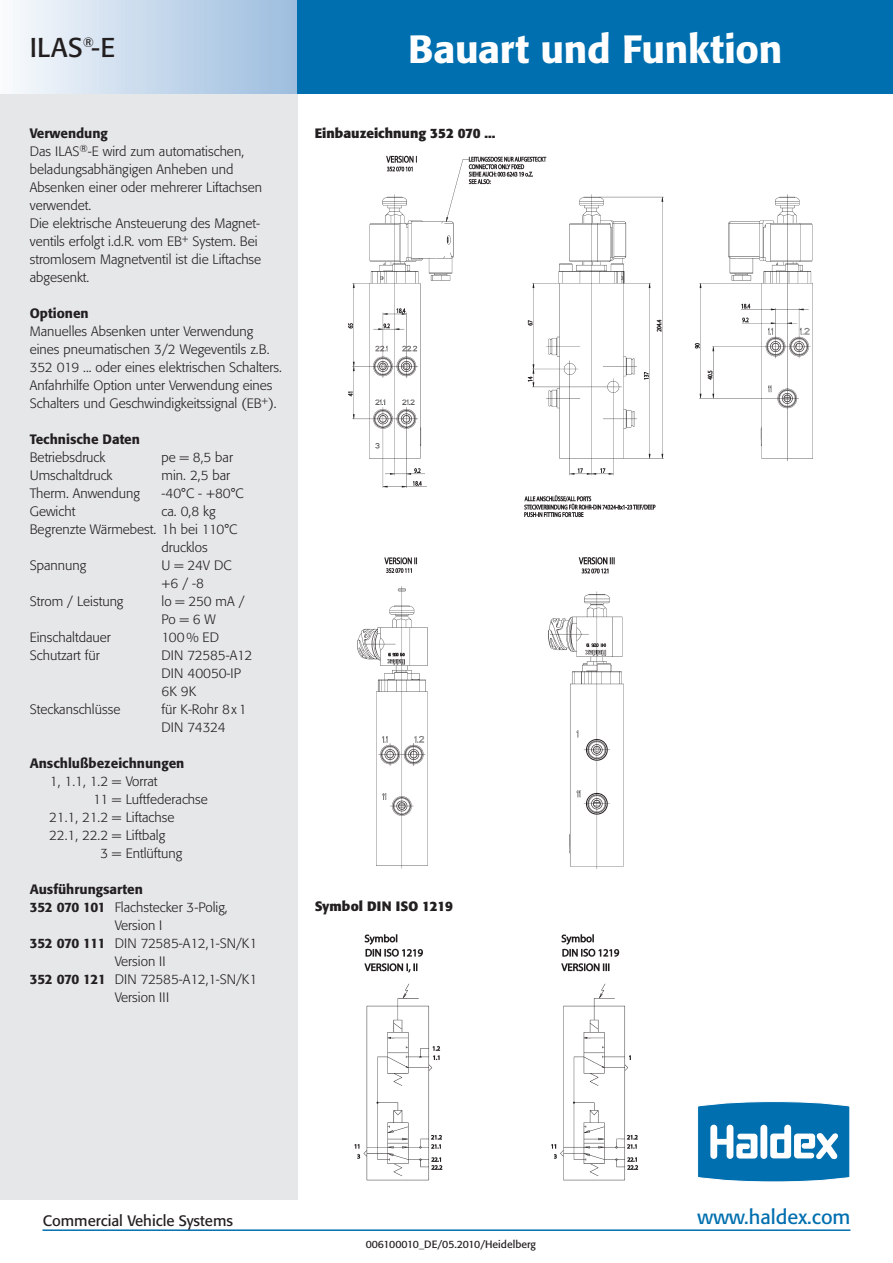
<style>
.page{position:relative;width:893px;height:1263px;background:#fff}
.page>*{position:absolute;margin:0;border:0;box-sizing:border-box;transform-origin:0 0}
.t1{font:500 39px "Formata";letter-spacing:-.01em;color:#fff}
.t2{font:27px "Formata";color:#231f20}
.t3{font:19.95px "Formata";color:#006faf}
.t4{font:15px "Formata";color:#231f20}
.GT{font:300 13.5px/18px "Formata";color:#231f20}
.GT-2{font:500 13.5px "Formata";color:#231f20}
.Kasten{font:700 13.5px "Formata";color:#231f20}
.t5{font:10.5px "Formata";color:#231f20}
.s1{font-weight:500}
</style>
<div class="page">
<div style="left:0;top:0;width:298px;height:1199px;background:#e6e7e9"></div>
<svg style="left:0;top:0;width:298px;height:94px"></svg>
<div style="left:298px;top:0;width:595px;height:94px;background:#006faf"></div>
<hr style="left:43px;top:1229px;width:807px;height:2px;background:#006faf">
<svg style="left:698px;top:1101px;width:152px;height:81px"></svg>
<img style="left:348px;top:155px;width:464px;height:363px">
<img style="left:551px;top:934px;width:88px;height:246px">
<img style="left:354px;top:934px;width:89px;height:246px">
<img style="left:357px;top:557px;width:71px;height:311px">
<img style="left:548px;top:557px;width:76px;height:311px">
<p class="t2" style="left:30px;top:32px;width:87px">ILAS<sup>®</sup>-E</p>
<p class="t1" style="left:408px;top:25px;width:376px">Bauart und Funktion</p>
<p class="GT-2" style="left:30px;top:125px;width:80px">Verwendung</p>
<p class="GT" style="left:30px;top:143px;width:216px">Das ILAS<sup>®</sup>-E wird zum automatischen,</p>
<p class="GT" style="left:30px;top:161px;width:205px">beladungsabhängigen Anheben und</p>
<p class="GT" style="left:30px;top:179px;width:234px">Absenken einer oder mehrerer Liftachsen</p>
<p class="GT" style="left:30px;top:197px;width:63px">verwendet.</p>
<p class="GT" style="left:30px;top:215px;width:232px">Die elektrische Ansteuerung des Magnet-</p>
<p class="GT" style="left:30px;top:233px;width:233px">ventils erfolgt i.d.R. vom EB<sup>+</sup> System. Bei stromlosem Magnetventil ist die Liftachse abgesenkt.</p>
<p class="GT-2" style="left:30px;top:305px;width:61px">Optionen</p>
<p class="GT" style="left:30px;top:323px;width:254px">Manuelles Absenken unter Verwendung eines pneumatischen 3/2 Wegeventils z.B.<br>352 019 ... oder eines elektrischen Schalters.<br>Anfahrhilfe Option unter Verwendung eines Schalters und Geschwindigkeitssignal (EB<sup>+</sup>).</p>
<p class="GT-2" style="left:30px;top:431px;width:112px">Technische Daten</p>
<p class="GT" style="left:30px;top:449px;width:77px">Betriebsdruck</p>
<p class="GT" style="left:162px;top:449px;width:73px">pe = 8,5 bar</p>
<p class="GT" style="left:30px;top:467px;width:84px">Umschaltdruck</p>
<p class="GT" style="left:162px;top:467px;width:70px">min. 2,5 bar</p>
<p class="GT" style="left:30px;top:485px;width:112px">Therm. Anwendung</p>
<p class="GT" style="left:162px;top:485px;width:84px">-40°C - +80°C</p>
<p class="GT" style="left:30px;top:503px;width:47px">Gewicht</p>
<p class="GT" style="left:162px;top:503px;width:56px">ca. 0,8 kg</p>
<p class="GT" style="left:30px;top:521px;width:209px">Begrenzte Wärmebest. 1h bei 110°C</p>
<p class="GT" style="left:162px;top:539px;width:48px">drucklos</p>
<p class="GT" style="left:30px;top:557px;width:58px">Spannung</p>
<p class="GT" style="left:162px;top:557px;width:72px">U = 24V DC +6 / -8</p>
<p class="GT" style="left:30px;top:593px;width:95px">Strom / Leistung</p>
<p class="GT" style="left:162px;top:593px;width:84px">lo = 250 mA /<br>Po = 6 W</p>
<p class="GT" style="left:30px;top:629px;width:83px">Einschaltdauer</p>
<p class="GT" style="left:162px;top:629px;width:59px">100% ED</p>
<p class="GT" style="left:30px;top:647px;width:72px">Schutzart für</p>
<p class="GT" style="left:162px;top:647px;width:92px">DIN 72585-A12</p>
<p class="GT" style="left:162px;top:665px;width:81px">DIN 40050-IP</p>
<p class="GT" style="left:162px;top:683px;width:36px">6K 9K</p>
<p class="GT" style="left:30px;top:701px;width:92px">Steckanschlüsse</p>
<p class="GT" style="left:162px;top:701px;width:86px">für K-Rohr 8x1</p>
<p class="GT" style="left:162px;top:719px;width:66px">DIN 74324</p>
<p class="GT-2" style="left:30px;top:755px;width:156px">Anschlußbezeichnungen</p>
<p class="GT" style="left:50px;top:773px;width:109px">1, 1.1, 1.2 = Vorrat</p>
<p class="GT" style="left:93px;top:791px;width:116px">11 = Luftfederachse</p>
<p class="GT" style="left:49px;top:809px;width:127px">21.1, 21.2 = Liftachse</p>
<p class="GT" style="left:49px;top:827px;width:117px">22.1, 22.2 = Liftbalg</p>
<p class="GT" style="left:100px;top:845px;width:83px">3 = Entlüftung</p>
<p class="GT-2" style="left:30px;top:881px;width:115px">Ausführungsarten</p>
<p class="GT" style="left:115px;top:899px;width:114px;text-indent:-85px"><span class="s1">352 070 101</span> Flachstecker 3-Polig,<br>Version I</p>
<p class="GT" style="left:30px;top:935px;width:229px"><span class="s1">352 070 111</span> DIN 72585-A12,1-SN/K1</p>
<p class="GT" style="left:115px;top:953px;width:52px">Version II</p>
<p class="GT" style="left:30px;top:971px;width:229px"><span class="s1">352 070 121</span> DIN 72585-A12,1-SN/K1</p>
<p class="GT" style="left:115px;top:989px;width:56px">Version III</p>
<p class="Kasten" style="left:315px;top:125px;width:182px">Einbauzeichnung 352 070 ...</p>
<p class="Kasten" style="left:315px;top:897px;width:140px">Symbol DIN ISO 1219</p>
<p class="t4" style="left:43px;top:1211px;width:192px">Commercial Vehicle Systems</p>
<p class="t3" style="left:698px;top:1205px;width:154px">www.haldex.com</p>
<p class="t5" style="left:366px;top:1237px;width:172px">006100010_DE/05.2010/Heidelberg</p>
</div>
